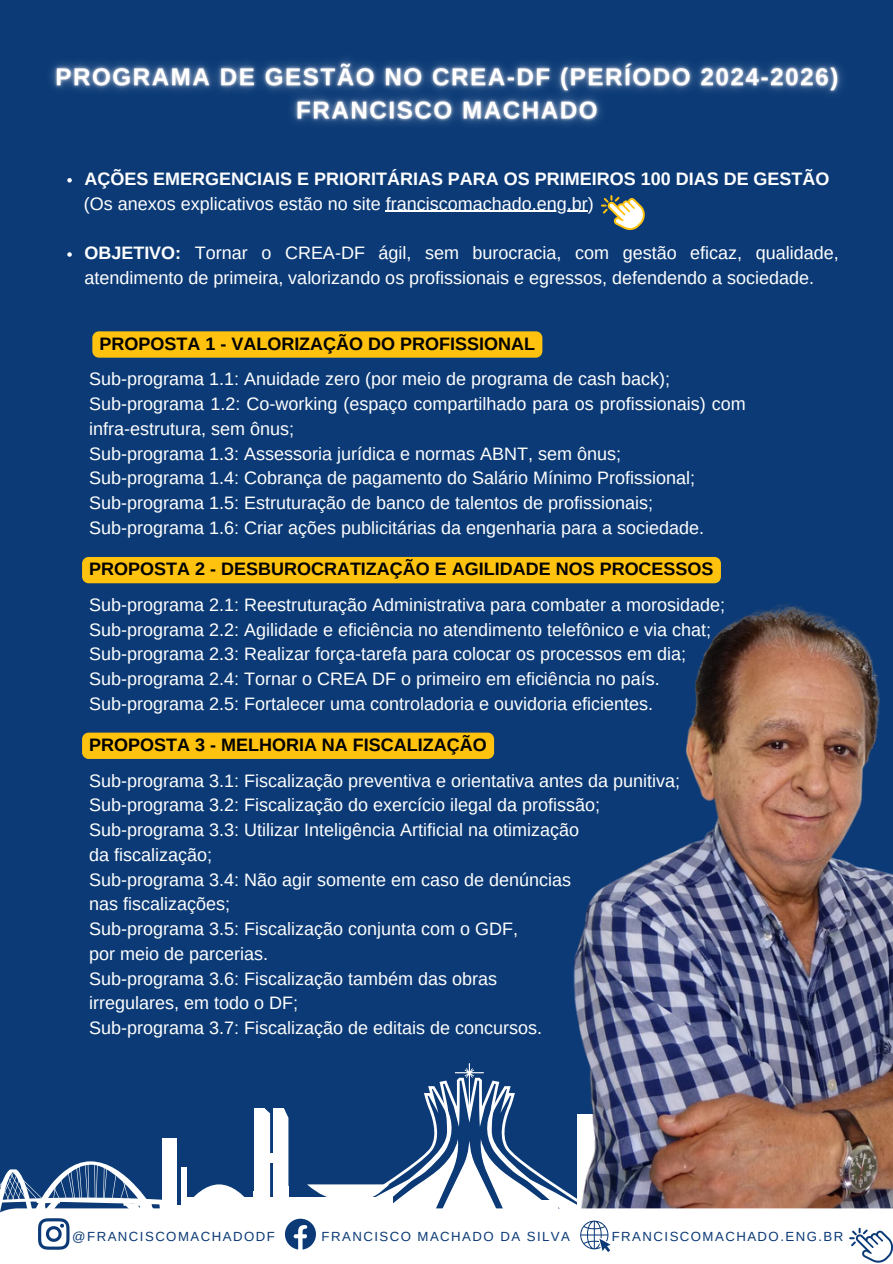
<style>
.page{position:relative;width:893px;height:1264px;background:#fff}
.page>*{position:absolute;margin:0;border:0;box-sizing:border-box;transform-origin:0 0}
.t1{font:18px/24.8px "Arimo";color:#fff}
.t2{font:700 18px "Arimo";color:#000}
.t3{font:700 18px "Arimo";color:#fff}
.t4{font:13.2px "Arimo";letter-spacing:.11em;color:#0b3a76}
.s1{font-weight:700}
</style>
<div class="page">
<div style="left:0;top:0;width:892px;height:1262px;background:#0b3a76"></div>
<div style="left:253px;top:1108px;width:11px;height:89px;background:#fff"></div>
<div style="left:274px;top:1108px;width:10px;height:89px;background:#fff"></div>
<div style="left:267px;top:1152px;width:9px;height:10px;background:#fff"></div>
<div style="left:185px;top:1197px;width:208px;height:22px;background:#fff"></div>
<svg style="left:194px;top:1184px;width:50px;height:13px"></svg>
<svg style="left:264px;top:1108px;width:6px;height:82px"></svg>
<div style="left:253px;top:1190px;width:17px;height:16px;background:#fff"></div>
<div style="left:162px;top:1138px;width:14px;height:78px;background:#fff"></div>
<div style="left:175px;top:1205px;width:12px;height:9px;background:#fff"></div>
<div style="left:181px;top:1166px;width:6px;height:48px;background:#fff"></div>
<img style="left:570px;top:583px;width:322px;height:625px">
<img style="left:50px;top:59px;width:793px;height:66px">
<div style="left:0;top:1208px;width:892px;height:54px;background:#fff"></div>
<svg style="left:67px;top:178px;width:5px;height:4px"></svg>
<svg style="left:67px;top:252px;width:5px;height:5px"></svg>
<hr style="left:386px;top:211px;width:202px;height:1px;background:#fff">
<svg style="left:92px;top:331px;width:450px;height:27px"></svg>
<div style="left:82px;top:557px;width:639px;height:26px;background:#ffc30f"></div>
<svg style="left:82px;top:732px;width:412px;height:27px"></svg>
<svg style="left:0;top:1161px;width:162px;height:88px"></svg>
<svg style="left:284px;top:1063px;width:326px;height:188px"></svg>
<svg style="left:849px;top:1227px;width:43px;height:35px"></svg>
<svg style="left:601px;top:195px;width:43px;height:35px"></svg>
<p class="t3" style="left:84px;top:168px;width:746px">AÇÕES EMERGENCIAIS E PRIORITÁRIAS PARA OS PRIMEIROS 100 DIAS DE GESTÃO</p>
<p class="t1" style="left:84px;top:191px;width:511px">(Os anexos explicativos estão no site franciscomachado.eng.br)</p>
<p class="t1" style="left:84px;top:240px;width:755px"><span class="s1">OBJETIVO:</span> Tornar o CREA-DF ágil, sem burocracia, com gestão eficaz, qualidade, atendimento de primeira, valorizando os profissionais e egressos, defendendo a sociedade.</p>
<p class="t2" style="left:100px;top:333px;width:437px">PROPOSTA 1 - VALORIZAÇÃO DO PROFISSIONAL</p>
<p class="t1" style="left:89px;top:367px;width:582px">Sub-programa 1.1: Anuidade zero (por meio de programa de cash back);</p>
<p class="t1" style="left:89px;top:391px;width:658px">Sub-programa 1.2: Co-working (espaço compartilhado para os profissionais) com infra-estrutura, sem ônus;</p>
<p class="t1" style="left:89px;top:441px;width:533px">Sub-programa 1.3: Assessoria jurídica e normas ABNT, sem ônus;</p>
<p class="t1" style="left:89px;top:465px;width:607px">Sub-programa 1.4: Cobrança de pagamento do Salário Mínimo Profissional;</p>
<p class="t1" style="left:89px;top:490px;width:565px">Sub-programa 1.5: Estruturação de banco de talentos de profissionais;</p>
<p class="t1" style="left:89px;top:515px;width:616px">Sub-programa 1.6: Criar ações publicitárias da engenharia para a sociedade.</p>
<p class="t2" style="left:89px;top:559px;width:625px">PROPOSTA 2 - DESBUROCRATIZAÇÃO E AGILIDADE NOS PROCESSOS</p>
<p class="t1" style="left:89px;top:592px;width:637px">Sub-programa 2.1: Reestruturação Administrativa para combater a morosidade;</p>
<p class="t1" style="left:89px;top:617px;width:623px">Sub-programa 2.2: Agilidade e eficiência no atendimento telefônico e via chat;</p>
<p class="t1" style="left:89px;top:641px;width:598px">Sub-programa 2.3: Realizar força-tarefa para colocar os processos em dia;</p>
<p class="t1" style="left:89px;top:666px;width:572px">Sub-programa 2.4: Tornar o CREA DF o primeiro em eficiência no país.</p>
<p class="t1" style="left:89px;top:691px;width:565px">Sub-programa 2.5: Fortalecer uma controladoria e ouvidoria eficientes.</p>
<p class="t2" style="left:89px;top:734px;width:399px">PROPOSTA 3 - MELHORIA NA FISCALIZAÇÃO</p>
<p class="t1" style="left:89px;top:768px;width:592px">Sub-programa 3.1: Fiscalização preventiva e orientativa antes da punitiva;</p>
<p class="t1" style="left:89px;top:792px;width:512px">Sub-programa 3.2: Fiscalização do exercício ilegal da profissão;</p>
<p class="t1" style="left:89px;top:817px;width:491px">Sub-programa 3.3: Utilizar Inteligência Artificial na otimização</p>
<p class="t1" style="left:89px;top:842px;width:124px">da fiscalização;</p>
<p class="t1" style="left:89px;top:867px;width:483px">Sub-programa 3.4: Não agir somente em caso de denúncias</p>
<p class="t1" style="left:89px;top:891px;width:142px">nas fiscalizações;</p>
<p class="t1" style="left:89px;top:916px;width:430px">Sub-programa 3.5: Fiscalização conjunta com o GDF,</p>
<p class="t1" style="left:89px;top:941px;width:180px">por meio de parcerias.</p>
<p class="t1" style="left:89px;top:965px;width:409px">Sub-programa 3.6: Fiscalização também das obras</p>
<p class="t1" style="left:89px;top:990px;width:210px">irregulares, em todo o DF;</p>
<p class="t1" style="left:89px;top:1015px;width:454px">Sub-programa 3.7: Fiscalização de editais de concursos.</p>
<p class="t4" style="left:72px;top:1228px;width:204px">@FRANCISCOMACHADODF</p>
<p class="t4" style="left:321px;top:1228px;width:250px">FRANCISCO MACHADO DA SILVA</p>
<p class="t4" style="left:611px;top:1228px;width:233px">FRANCISCOMACHADO.ENG.BR</p>
</div>
